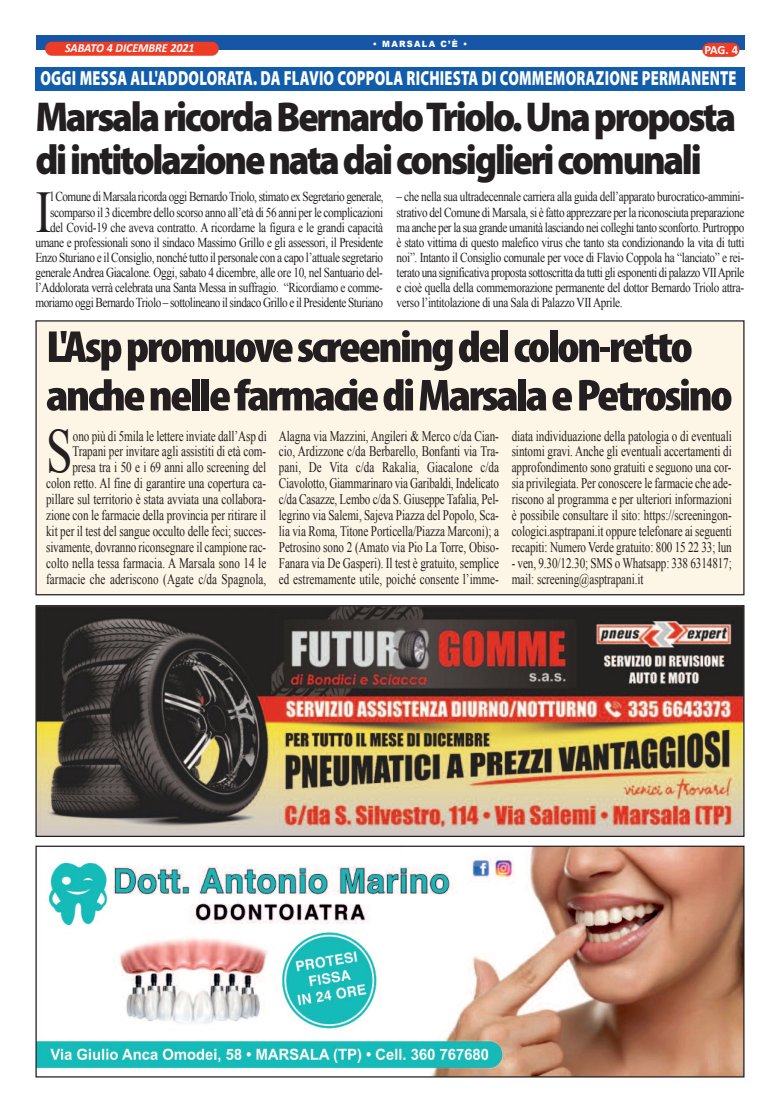
<style>
.page{position:relative;width:780px;height:1113px;background:#fff}
.page>*{position:absolute;margin:0;border:0;box-sizing:border-box;transform-origin:0 0}
.t1{font:62.62px "Times New Roman";color:#231f20;scale:.76 1}
.t2{font:59px "Times New Roman";color:#231f20;scale:.83 1}
.t3{font:900 condensed 45.12px/48.5px "Myriad Pro";letter-spacing:-.05em;color:#231f20;scale:1.11 1}
.t4{font:900 41.88px/43px "Myriad Pro";letter-spacing:-.06em;color:#231f20;scale:.9 1}
.t5{font:900 20.38px "Myriad Pro";letter-spacing:.015em;color:#fff;scale:.71 1}
.t6{font:14.62px/15.9px "Times New Roman";letter-spacing:-.005em;color:#231f20;text-align:justify;scale:.76 1}
.t7{font:13.62px/15px "Times New Roman";letter-spacing:-.03em;color:#231f20;text-align:right;scale:.83 1}
.t8{font:700 12.5px "Calibri";color:#fff}
.t9{font:italic 700 12.38px "Calibri";color:#fff;scale:.96 1}
.t10{font:900 8.62px "Arial";letter-spacing:.15em;color:#fff;scale:.96 1}
</style>
<div class="page">
<div style="left:36px;top:35px;width:708px;height:15px;background:#1755a6"></div>
<div style="left:702px;top:43px;width:37px;height:14px;background:#ef3c25;border-radius:7px"></div>
<div style="left:45px;top:42px;width:174px;height:14px;background:#ef3c25;border-radius:7px"></div>
<img style="left:37px;top:847px;width:705px;height:228px">
<div style="left:35px;top:845px;width:709px;height:232px;border:1px solid #231f20"></div>
<img style="left:37px;top:607px;width:705px;height:228px">
<div style="left:35px;top:605px;width:709px;height:232px;border:1px solid #231f20"></div>
<div style="left:35px;top:67px;width:709px;height:24px;background:#115cab"></div>
<div style="left:36px;top:321px;width:707px;height:274px;background:#fdf5e6"></div>
<div style="left:35px;top:320px;width:709px;height:275px;border:1px solid #231f20"></div>
<p class="t10" style="left:373px;top:38px;width:100px">• MARSALA C’È •</p>
<p class="t9" style="left:65px;top:43px;width:136px">SABATO 4 DICEMBRE 2021</p>
<h3 class="t5" style="left:40px;top:70px;width:981px">OGGI MESSA ALL'ADDOLORATA. DA FLAVIO COPPOLA RICHIESTA DI COMMEMORAZIONE PERMANENTE</h3>
<p class="t8" style="left:704px;top:45px;width:35px">PAG. 4</p>
<h3 class="t4" style="left:35px;top:98px;width:780px">MarsalaricordaBernardoTriolo.Unaproposta diintitolazionenatadaiconsigliericomunali</h3>
<p class="t7" style="left:35px;top:189px;width:421px">l Comune di Marsala ricorda oggi Bernardo Triolo, stimato ex Segretario generale, scomparso il 3 dicembre dello scorso anno all’età di 56 anni per le complicazioni del Covid-19 che aveva contratto. A ricordarne la figura e le grandi capacità umane e professionali sono il sindaco Massimo Grillo e gli assessori, il Presidente Enzo Sturiano e il Consiglio, nonché tutto il personale con a capo l’attuale segretario generale Andrea Giacalone. Oggi, sabato 4 dicembre, alle ore 10, nel Santuario del&shy;l’Addolorata verrà celebrata una Santa Messa in suffragio. “Ricordiamo e comme&shy;moriamo oggi Bernardo Triolo – sottolineano il sindaco Grillo e il Presidente Sturiano</p>
<p class="t7" style="left:396px;top:189px;width:420px;text-align:justify">– che nella sua ultradecennale carriera alla guida dell’apparato burocratico-ammini&shy;strativo del Comune di Marsala, si è fatto apprezzare per la riconosciuta preparazione ma anche per la sua grande umanità lasciando nei colleghi tanto sconforto. Purtroppo è stato vittima di questo malefico virus che tanto sta condizionando la vita di tutti noi”. Intanto il Consiglio comunale per voce di Flavio Coppola ha “lanciato” e rei&shy;terato una significativa proposta sottoscritta da tutti gli esponenti di palazzo VIIAprile e cioè quella della commemorazione permanente del dottor Bernardo Triolo attra&shy;verso l’intitolazione di una Sala di Palazzo VII Aprile.</p>
<h2 class="t2" style="left:35px;top:179px;width:21px">I</h2>
<h3 class="t3" style="left:46px;top:326px;width:620px">L'Asppromuovescreeningdelcolon-retto anchenellefarmaciediMarsalaePetrosino</h3>
<h1 class="t1" style="left:46px;top:416px;width:36px">S</h1>
<p class="t6" style="left:46px;top:427px;width:292px;text-align:right">ono più di 5mila le lettere inviate dall’Asp di Trapani per invitare agli assistiti di età com&shy;presa tra i 50 e i 69 anni allo screening del colon retto. Al fine di garantire una copertura ca&shy;pillare sul territorio è stata avviata una collabora&shy;zione con le farmacie della provincia per ritirare il kit per il test del sangue occulto delle feci; succes&shy;sivamente, dovranno riconsegnare il campione rac&shy;colto nella tessa farmacia. A Marsala sono 14 le farmacie che aderiscono (Agate c/da Spagnola,</p>
<p class="t6" style="left:279px;top:427px;width:291px">Alagna via Mazzini, Angileri &amp; Merco c/da Cian&shy;cio, Ardizzone c/da Berbarello, Bonfanti via Tra&shy;pani, De Vita c/da Rakalia, Giacalone c/da Ciavolotto, Giammarinaro via Garibaldi, Indelicato c/da Casazze, Lembo c/da S. Giuseppe Tafalia, Pel&shy;legrino via Salemi, Sajeva Piazza del Popolo, Sca&shy;lia via Roma, Titone Porticella/Piazza Marconi); a Petrosino sono 2 (Amato via Pio La Torre, Obiso-Fanara via De Gasperi). Il test è gratuito, semplice ed estremamente utile, poiché consente l’imme-</p>
<p class="t6" style="left:511px;top:427px;width:291px">diata individuazione della patologia o di eventuali sintomi gravi. Anche gli eventuali accertamenti di approfondimento sono gratuiti e seguono una cor&shy;sia privilegiata. Per conoscere le farmacie che ade&shy;riscono al programma e per ulteriori informazioni è possibile consultare il sito: https://screeningon&shy;cologici.asptrapani.it oppure telefonare ai seguenti recapiti: Numero Verde gratuito: 800 15 22 33; lun</p>
<p class="t6" style="left:511px;top:555px;width:291px">- ven, 9.30/12.30; SMS o Whatsapp: 338 6314817; mail: screening@asptrapani.it</p>
</div>
